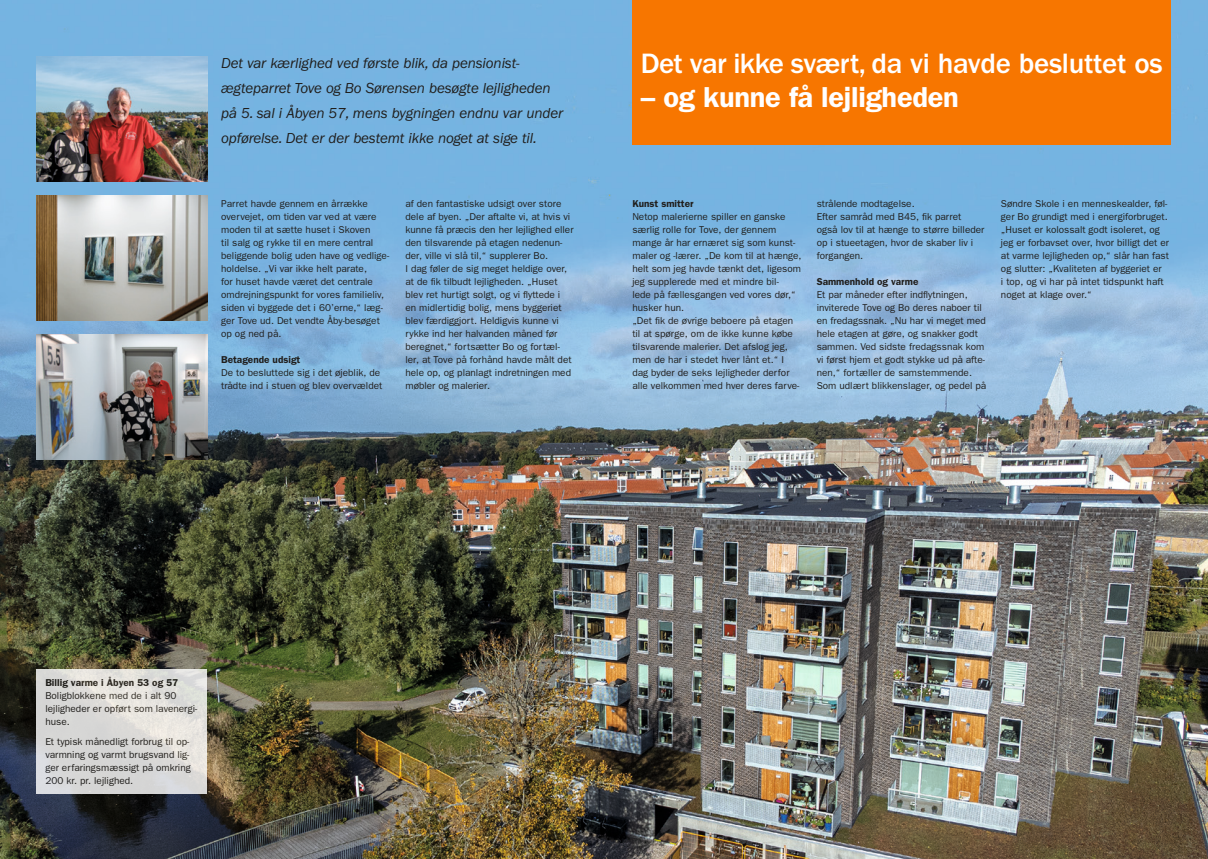
<style>
.page{position:relative;width:1208px;height:859px;background:#fff}
.page>*{position:absolute;margin:0;border:0;box-sizing:border-box;transform-origin:0 0}
.t1{font:500 29px "Franklin Gothic";letter-spacing:-.01em;color:#fff}
.t2{font:600 29px "Franklin Gothic";letter-spacing:-.01em;color:#fff}
.t3{font:italic 15px/25px "Franklin Gothic";letter-spacing:-.01em;color:#201e1c}
.t4{font:10px/13px "Franklin Gothic";color:#201e1c}
.t5{font:600 10px "Franklin Gothic";color:#201e1c}
</style>
<div class="page">
<img style="left:0;top:0;width:1208px;height:859px">
<img style="left:37px;top:334px;width:170px;height:125px">
<img style="left:37px;top:196px;width:170px;height:124px">
<div style="left:632px;top:0;width:539px;height:145px;background:#f77600"></div>
<img style="left:37px;top:57px;width:170px;height:124px">
<svg style="left:37px;top:669px;width:170px;height:125px;background:#dcdbd9"></svg>
<h2 class="t3" style="left:221px;top:51px;width:343px">Det var kærlighed ved første blik, da pensionist&shy;ægteparret Tove og Bo Sørensen besøgte lejligheden på 5. sal i Åbyen 57, mens bygningen endnu var under opførelse. Det er der bestemt ikke noget at sige til.</h2>
<h1 class="t1" style="left:641px;top:47px;width:523px">Det var ikke svært, da vi havde besluttet os</h1>
<h1 class="t2" style="left:641px;top:80px;width:319px">– og kunne få lejligheden</h1>
<p class="t4" style="left:221px;top:197px;width:169px">Parret havde gennem en årrække overvejet, om tiden var ved at være moden til at sætte huset i Skoven<br>til salg og rykke til en mere central beliggende bolig uden have og vedlige&shy;holdelse. „Vi var ikke helt parate,<br>for huset havde været det centrale omdrejningspunkt for vores familieliv, siden vi byggede det i 60’erne,“ læg&shy;ger Tove ud. Det vendte Åby-besøget op og ned på.</p>
<p class="t5" style="left:221px;top:354px;width:81px">Betagende udsigt</p>
<p class="t4" style="left:221px;top:366px;width:163px">De to besluttede sig i det øjeblik, de trådte ind i stuen og blev overvældet</p>
<p class="t4" style="left:405px;top:197px;width:169px">af den fantastiske udsigt over store dele af byen. „Der aftalte vi, at hvis vi kunne få præcis den her lejlighed eller den tilsvarende på etagen nedenun&shy;der, ville vi slå til,“ supplerer Bo.<br>I dag føler de sig meget heldige over, at de fik tilbudt lejligheden. „Huset blev ret hurtigt solgt, og vi flyttede i en midlertidig bolig, mens byggeriet blev færdiggjort. Heldigvis kunne vi rykke ind her halvanden måned før beregnet,“ fortsætter Bo og fortæl&shy;ler, at Tove på forhånd havde målt det hele op, og planlagt indretningen med møbler og malerier.</p>
<p class="t5" style="left:632px;top:197px;width:63px">Kunst smitter</p>
<p class="t4" style="left:632px;top:209px;width:171px">Netop malerierne spiller en ganske særlig rolle for Tove, der gennem mange år har ernæret sig som kunst&shy;maler og -lærer. „De kom til at hænge, helt som jeg havde tænkt det, ligesom jeg supplerede med et mindre bil-<br>lede på fællesgangen ved vores dør,“ husker hun.<br>„Det fik de øvrige beboere på etagen til at spørge, om de ikke kunne købe tilsvarende malerier. Det afslog jeg, men de har i stedet hver lånt et.“ I dag byder de seks lejligheder derfor alle velkommen med hver deres farve-</p>
<p class="t4" style="left:816px;top:196px;width:169px">strålende modtagelse.<br>Efter samråd med B45, fik parret også lov til at hænge to større billeder op i stueetagen, hvor de skaber liv i forgangen.</p>
<p class="t5" style="left:816px;top:275px;width:103px">Sammenhold og varme</p>
<p class="t4" style="left:816px;top:287px;width:171px">Et par måneder efter indflytningen, inviterede Tove og Bo deres naboer til en fredagssnak. „Nu har vi meget med hele etagen at gøre, og snakker godt sammen. Ved sidste fredagssnak kom vi først hjem et godt stykke ud på afte&shy;nen,“ fortæller de samstemmende.<br>Som udlært blikkenslager, og pedel på</p>
<p class="t4" style="left:1001px;top:196px;width:169px">Søndre Skole i en menneskealder, føl&shy;ger Bo grundigt med i energiforbruget. „Huset er kolossalt godt isoleret, og jeg er forbavset over, hvor billigt det er at varme lejligheden op,“ slår han fast og slutter: „Kvaliteten af byggeriet er<br>i top, og vi har på intet tidspunkt haft noget at klage over.“</p>
<p class="t5" style="left:45px;top:676px;width:134px">Billig varme i Åbyen 53 og 57</p>
<p class="t4" style="left:45px;top:688px;width:154px">Boligblokkene med de i alt 90 lejligheder er opført som lavenergi&shy;huse.</p>
<p class="t4" style="left:45px;top:734px;width:147px">Et typisk månedligt forbrug til op&shy;varmning og varmt brugsvand lig&shy;ger erfaringsmæssigt på omkring<br>200 kr. pr. lejlighed.</p>
</div>
